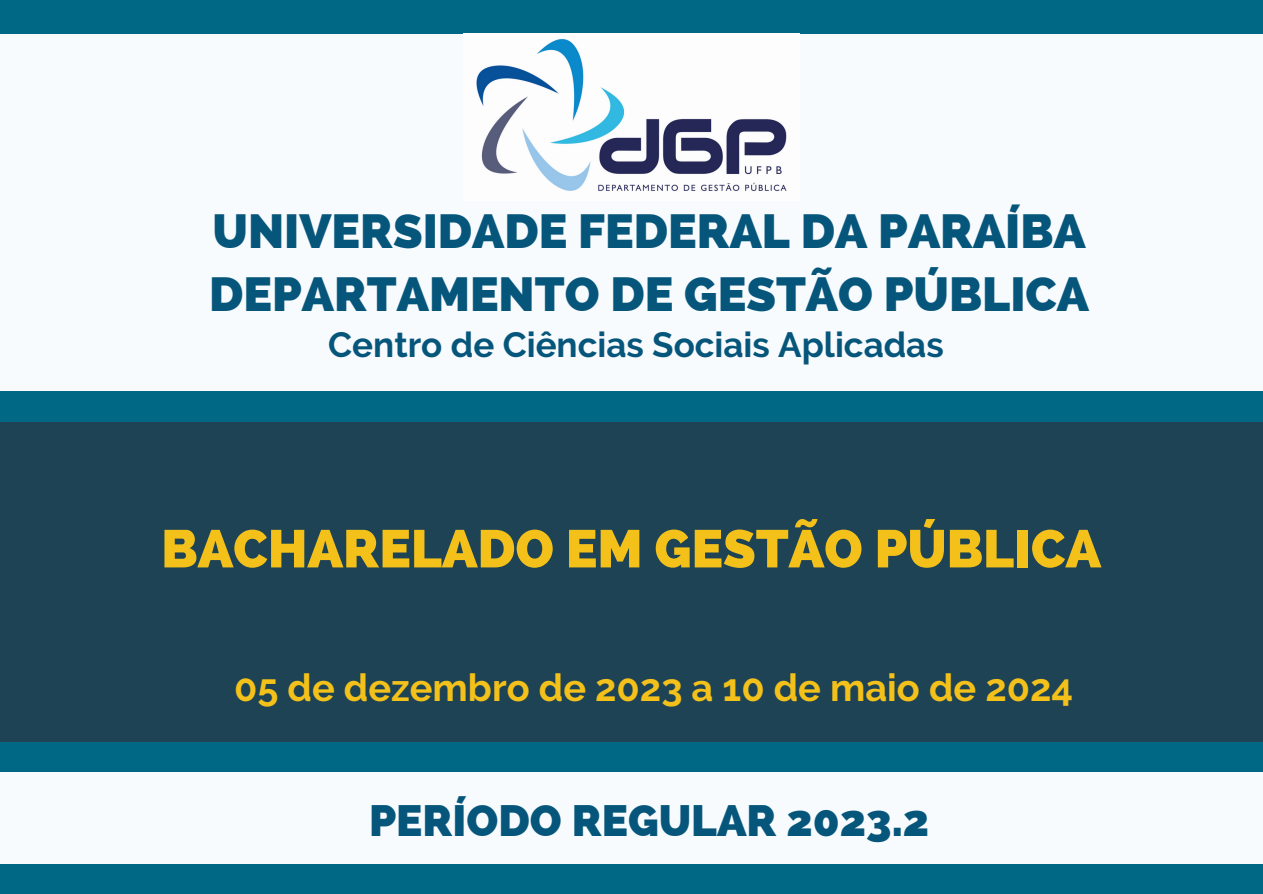
<style>
.page{position:relative;width:1263px;height:894px;background:#fff}
.page>*{position:absolute;margin:0;border:0;box-sizing:border-box;transform-origin:0 0}
.t1{font:800 52.95px "Raleway";color:#f4c11a}
.t2{font:800 48px "Raleway";color:#06567b}
.t3{font:800 43.95px "Raleway";color:#06567b}
.t4{font:700 37.95px "Raleway";color:#f4c11a}
.t5{font:700 34.95px "Raleway";color:#06567b}
</style>
<div class="page">
<div style="left:0;top:0;width:1263px;height:893px;background:#006884"></div>
<div style="left:0;top:34px;width:1263px;height:356px;background:#f8fbfd"></div>
<img style="left:476px;top:39px;width:311px;height:152px">
<div style="left:0;top:772px;width:1263px;height:91px;background:#f8fbfd"></div>
<div style="left:0;top:422px;width:1263px;height:319px;background:#1d4355"></div>
<p class="t2" style="left:212px;top:203px;width:875px">UNIVERSIDADE FEDERAL DA PARAÍBA</p>
<p class="t2" style="left:209px;top:266px;width:882px">DEPARTAMENTO DE GESTÃO PÚBLICA</p>
<p class="t5" style="left:328px;top:324px;width:617px">Centro de Ciências Sociais Aplicadas</p>
<p class="t1" style="left:161px;top:517px;width:941px">BACHARELADO EM GESTÃO PÚBLICA</p>
<p class="t4" style="left:234px;top:665px;width:841px">05 de dezembro de 2023 a 10 de maio de 2024</p>
<p class="t3" style="left:369px;top:794px;width:562px">PERÍODO REGULAR 2023.2</p>
</div>
